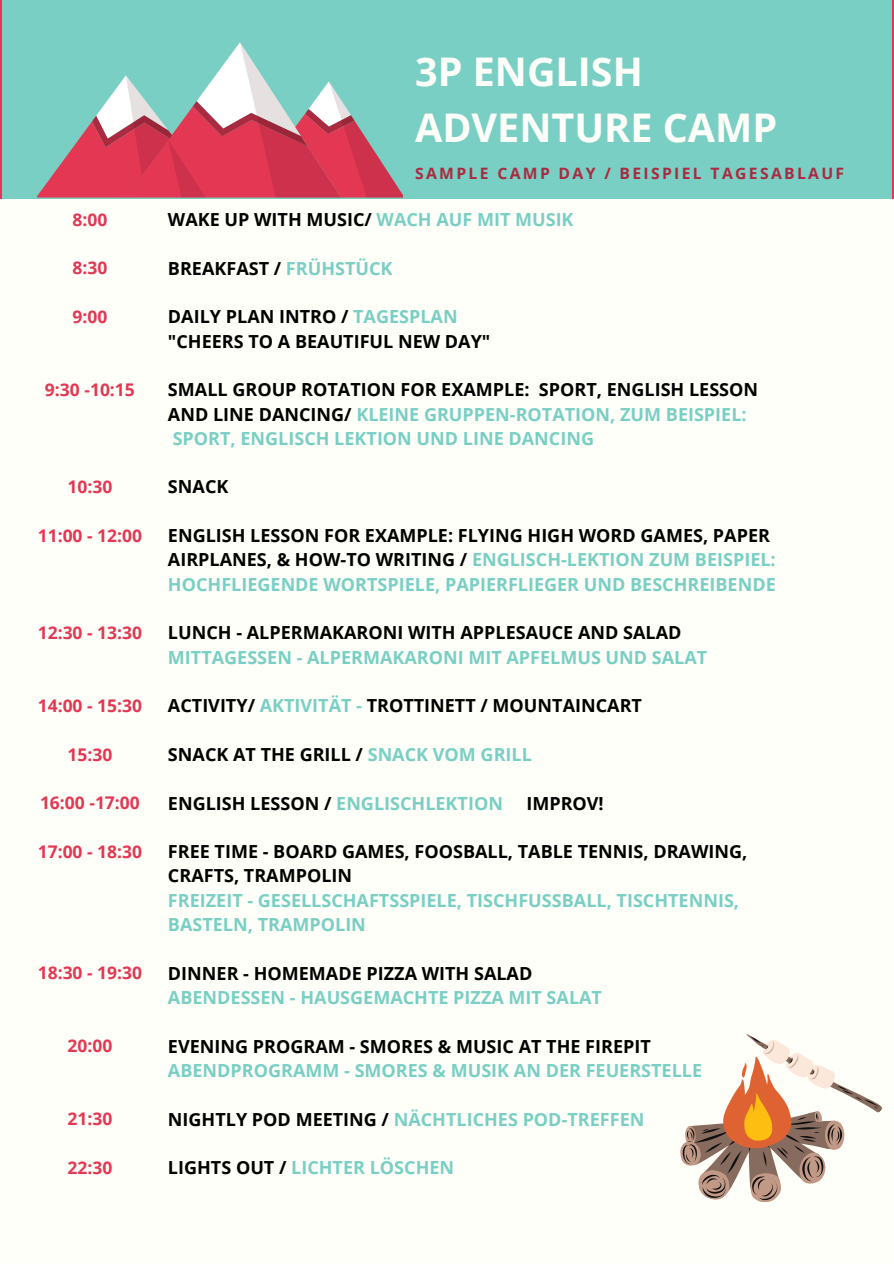
<style>
.page{position:relative;width:894px;height:1264px;background:#fff}
.page>*{position:absolute;margin:0;border:0;box-sizing:border-box;transform-origin:0 0}
.t1{font:700 39.45px/55.2px "Open Sans";color:#fffff9}
.t2{font:700 18px/24.3px "Open Sans";color:#79cfc4}
.t3{font:700 18px/24.3px "Open Sans";color:#000}
.t4{font:700 17.4px "Open Sans";color:#e33753}
.t5{font:700 15.6px "Open Sans";letter-spacing:.15em;color:#aa2a3f}
.s1{color:#79cfc4}
.s2{color:#000}
</style>
<div class="page">
<div style="left:0;top:0;width:893px;height:1263px;background:#fffff9"></div>
<div style="left:0;top:0;width:893px;height:198px;background:#79cfc4"></div>
<hr style="left:0;top:0;width:2px;height:198px;background:#e33753">
<hr style="left:892px;top:0;width:1px;height:198px;background:#e33753">
<svg style="left:38px;top:42px;width:365px;height:155px"></svg>
<svg style="left:680px;top:1034px;width:202px;height:167px"></svg>
<p class="t4" style="left:72px;top:207px;width:36px">8:00</p>
<p class="t4" style="left:72px;top:256px;width:36px">8:30</p>
<p class="t4" style="left:72px;top:304px;width:36px">9:00</p>
<p class="t4" style="left:45px;top:377px;width:91px">9:30 -10:15</p>
<p class="t4" style="left:67px;top:474px;width:46px">10:30</p>
<p class="t4" style="left:38px;top:523px;width:106px">11:00 - 12:00</p>
<p class="t4" style="left:38px;top:620px;width:106px">12:30 - 13:30</p>
<p class="t4" style="left:38px;top:693px;width:106px">14:00 - 15:30</p>
<p class="t4" style="left:67px;top:742px;width:46px">15:30</p>
<p class="t4" style="left:40px;top:790px;width:101px">16:00 -17:00</p>
<p class="t4" style="left:38px;top:839px;width:106px">17:00 - 18:30</p>
<p class="t4" style="left:38px;top:960px;width:106px">18:30 - 19:30</p>
<p class="t4" style="left:67px;top:1033px;width:46px">20:00</p>
<p class="t4" style="left:67px;top:1106px;width:46px">21:30</p>
<p class="t4" style="left:67px;top:1155px;width:46px">22:30</p>
<p class="t1" style="left:415px;top:43px;width:363px">3P ENGLISH<br>ADVENTURE CAMP</p>
<p class="t5" style="left:415px;top:162px;width:430px">SAMPLE CAMP DAY / BEISPIEL TAGESABLAUF</p>
<p class="t3" style="left:168px;top:207px;width:407px">WAKE UP WITH MUSIC/ <span class="s1">WACH AUF MIT MUSIK</span></p>
<p class="t3" style="left:168px;top:255px;width:226px">BREAKFAST / <span class="s1">FRÜHSTÜCK</span></p>
<p class="t3" style="left:168px;top:304px;width:291px">DAILY PLAN INTRO / <span class="s1">TAGESPLAN</span></p>
<p class="t3" style="left:168px;top:328px;width:324px">"CHEERS TO A BEAUTIFUL NEW DAY"</p>
<p class="t2" style="left:168px;top:377px;width:591px"><span class="s2">SMALL GROUP ROTATION FOR EXAMPLE: SPORT, ENGLISH LESSON<br>AND LINE DANCING/</span> KLEINE GRUPPEN-ROTATION, ZUM BEISPIEL:<br>SPORT, ENGLISCH LEKTION UND LINE DANCING</p>
<p class="t3" style="left:168px;top:474px;width:62px">SNACK</p>
<p class="t3" style="left:168px;top:523px;width:609px">ENGLISH LESSON FOR EXAMPLE: FLYING HIGH WORD GAMES, PAPER<br>AIRPLANES, &amp; HOW-TO WRITING / <span class="s1">ENGLISCH-LEKTION ZUM BEISPIEL:</span></p>
<p class="t2" style="left:168px;top:571px;width:609px">HOCHFLIEGENDE WORTSPIELE, PAPIERFLIEGER UND BESCHREIBENDE</p>
<p class="t3" style="left:168px;top:620px;width:515px">LUNCH - ALPERMAKARONI WITH APPLESAUCE AND SALAD</p>
<p class="t2" style="left:168px;top:644px;width:540px">MITTAGESSEN - ALPERMAKARONI MIT APFELMUS UND SALAT</p>
<p class="t3" style="left:168px;top:693px;width:475px">ACTIVITY/ <span class="s1">AKTIVITÄT -</span> TROTTINETT / MOUNTAINCART</p>
<p class="t3" style="left:168px;top:741px;width:365px">SNACK AT THE GRILL / <span class="s1">SNACK VOM GRILL</span></p>
<p class="t2" style="left:168px;top:790px;width:336px"><span class="s2">ENGLISH LESSON /</span> ENGLISCHLEKTION</p>
<p class="t3" style="left:526px;top:790px;width:79px">IMPROV!</p>
<p class="t3" style="left:168px;top:839px;width:580px">FREE TIME - BOARD GAMES, FOOSBALL, TABLE TENNIS, DRAWING,<br>CRAFTS, TRAMPOLIN</p>
<p class="t2" style="left:168px;top:887px;width:572px">FREIZEIT - GESELLSCHAFTSSPIELE, TISCHFUSSBALL, TISCHTENNIS,<br>BASTELN, TRAMPOLIN</p>
<p class="t3" style="left:168px;top:960px;width:366px">DINNER - HOMEMADE PIZZA WITH SALAD</p>
<p class="t2" style="left:168px;top:984px;width:435px">ABENDESSEN - HAUSGEMACHTE PIZZA MIT SALAT</p>
<p class="t3" style="left:168px;top:1033px;width:484px">EVENING PROGRAM - SMORES &amp; MUSIC AT THE FIREPIT</p>
<p class="t2" style="left:168px;top:1057px;width:535px">ABENDPROGRAMM - SMORES &amp; MUSIK AN DER FEUERSTELLE</p>
<p class="t2" style="left:168px;top:1106px;width:478px"><span class="s2">NIGHTLY POD MEETING /</span> NÄCHTLICHES POD-TREFFEN</p>
<p class="t2" style="left:168px;top:1155px;width:287px"><span class="s2">LIGHTS OUT /</span> LICHTER LÖSCHEN</p>
</div>
